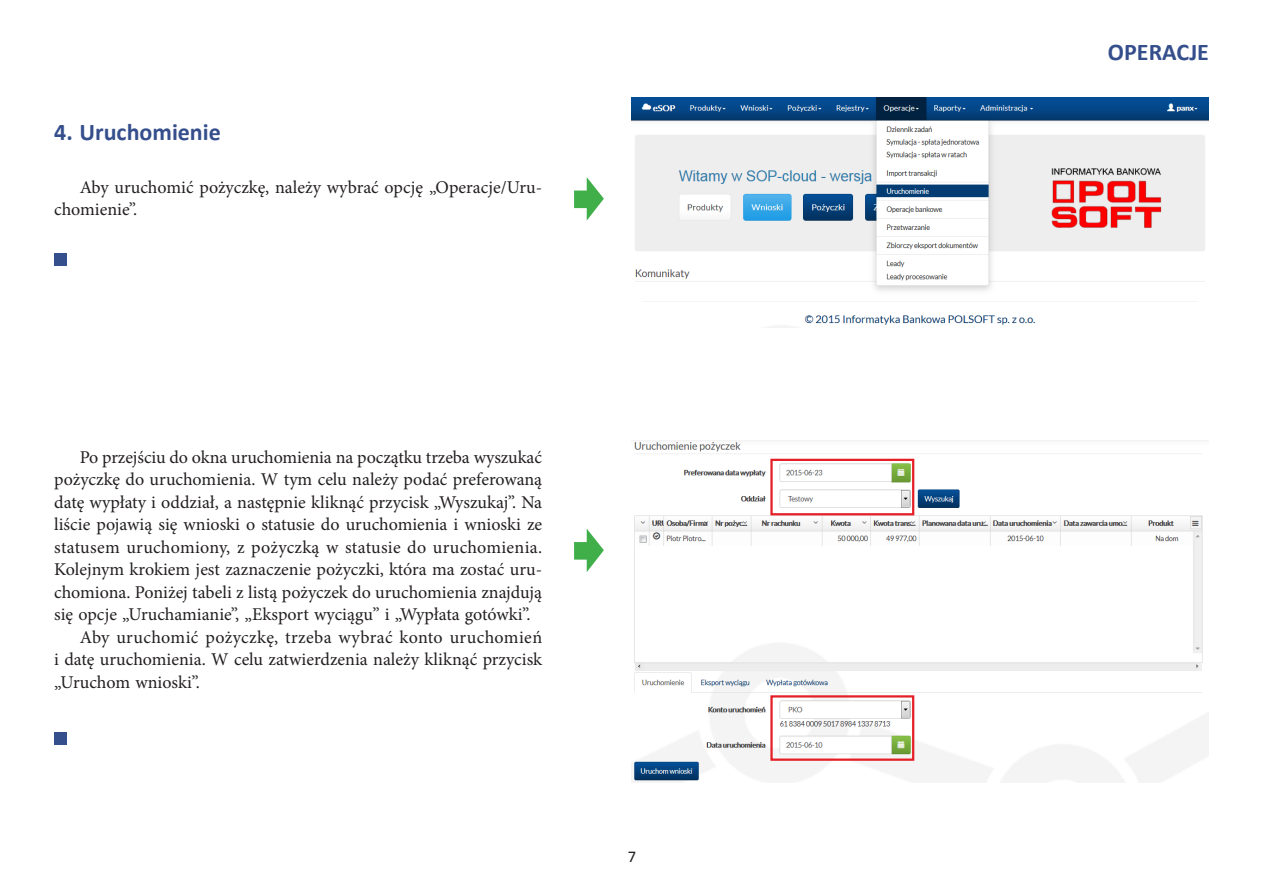
<style>
.page{position:relative;width:1263px;height:893px;background:#fff}
.page>*{position:absolute;margin:0;border:0;box-sizing:border-box;transform-origin:0 0}
.podtytuł{font:700 24px "Calibri";color:#354e8c}
.t1{font:18px/22.5px "Minion Pro";color:#231f20;text-align:justify}
.t2{font:16.5px "Calibri";color:#231f20}
</style>
<div class="page">
<svg style="left:574px;top:177px;width:30px;height:44px"></svg>
<svg style="left:574px;top:529px;width:30px;height:43px"></svg>
<div style="left:54px;top:253px;width:13px;height:13px;background:#354e8c"></div>
<div style="left:54px;top:732px;width:13px;height:13px;background:#354e8c"></div>
<img style="left:631px;top:98px;width:578px;height:229px">
<img style="left:631px;top:442px;width:578px;height:341px">
<div style="left:770px;top:459px;width:144px;height:56px;border:2px solid #e41f25"></div>
<div style="left:770px;top:695px;width:144px;height:66px;border:2px solid #e41f25"></div>
<p class="podtytuł" style="left:54px;top:118px;width:168px">4. Uruchomienie</p>
<p class="t1" style="left:54px;top:176px;width:489px;text-indent:26px">Aby uruchomić pożyczkę, należy wybrać opcję „Operacje/Uru&shy;chomienie”.</p>
<p class="t1" style="left:54px;top:446px;width:489px;text-indent:26px">Po przejściu do okna uruchomienia na początku trzeba wyszukać pożyczkę do uruchomienia. W tym celu należy podać preferowaną datę wypłaty i oddział, a następnie kliknąć przycisk „Wyszukaj”. Na liście pojawią się wnioski o statusie do uruchomienia i wnioski ze statusem uruchomiony, z pożyczką w statusie do uruchomienia.<br>Kolejnym krokiem jest zaznaczenie pożyczki, która ma zostać uru&shy;chomiona. Poniżej tabeli z listą pożyczek do uruchomienia znajdują się opcje „Uruchamianie”, „Eksport wyciągu” i „Wypłata gotówki”.</p>
<p class="t1" style="left:54px;top:626px;width:489px;text-indent:26px">Aby uruchomić pożyczkę, trzeba wybrać konto uruchomień i datę uruchomienia. W celu zatwierdzenia należy kliknąć przycisk „Uruchom wnioski”.</p>
<p class="t2" style="left:628px;top:846px;width:10px">7</p>
<h1 class="podtytuł" style="left:1108px;top:37px;width:103px">OPERACJE</h1>
</div>
